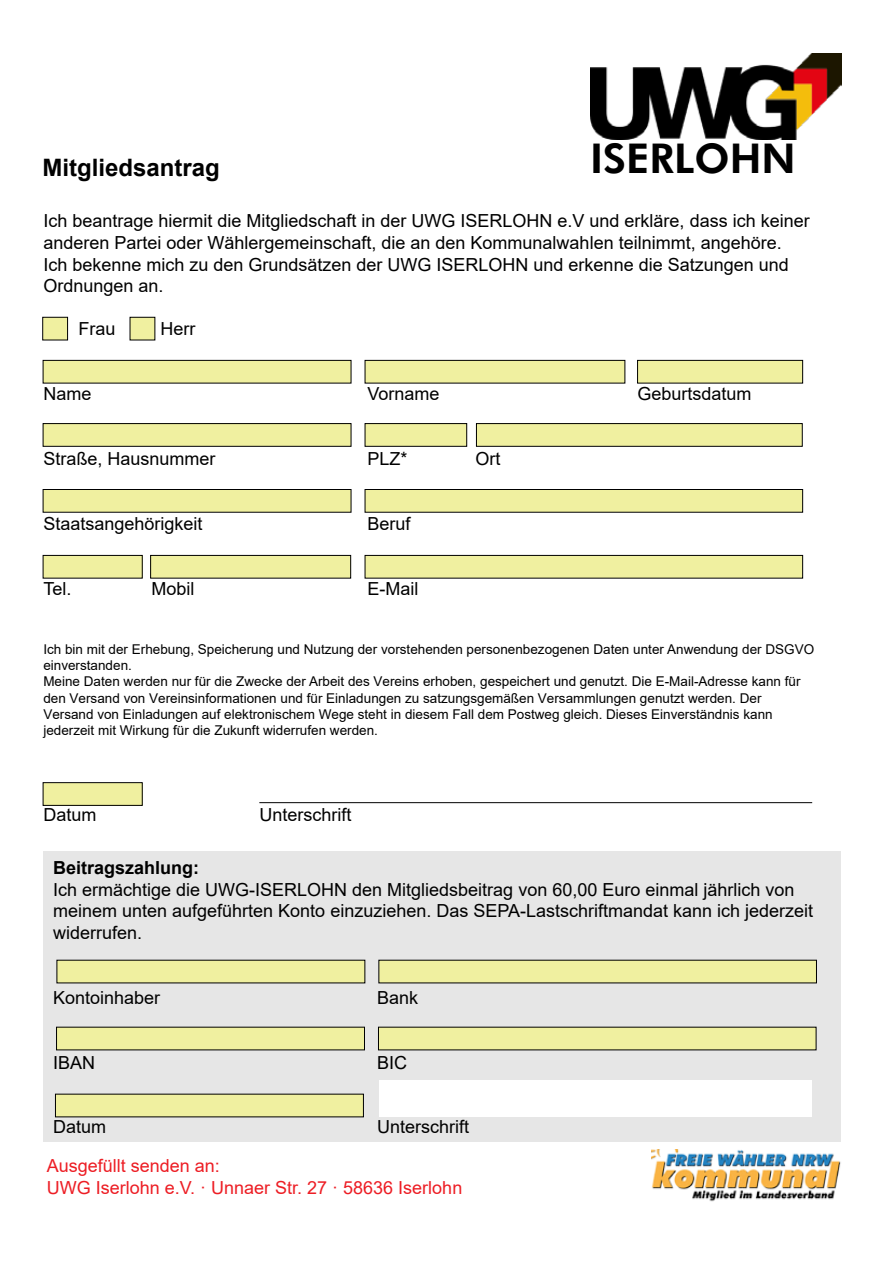
<style>
.page{position:relative;width:893px;height:1263px;background:#fff}
.page>*{position:absolute;margin:0;border:0;box-sizing:border-box;transform-origin:0 0}
.t1{font:800 40.95px "Futura BT";color:#000}
.t2{font:700 24px "Arial";color:#000}
.t3{font:18px/21.6px "Arial";color:#000}
.t4{font:18px "Arial";color:#ed1d24}
.t5{font:700 18px "Arial";color:#000}
.t6{font:13.5px/16.2px "Arial";color:#000}
</style>
<div class="page">
<div style="left:43px;top:851px;width:798px;height:291px;background:#e6e6e6"></div>
<img style="left:590px;top:53px;width:252px;height:86px">
<img style="left:651px;top:1149px;width:190px;height:53px">
<div style="left:43px;top:317px;width:25px;height:23px;background:#f0f0a0"></div>
<div style="left:43px;top:317px;width:25px;height:23px;border:1px solid #000"></div>
<div style="left:130px;top:317px;width:25px;height:23px;background:#f0f0a0"></div>
<div style="left:130px;top:317px;width:25px;height:23px;border:1px solid #000"></div>
<div style="left:43px;top:360px;width:308px;height:23px;background:#f0f0a0"></div>
<div style="left:43px;top:360px;width:308px;height:23px;border:1px solid #000"></div>
<div style="left:43px;top:489px;width:308px;height:23px;background:#f0f0a0"></div>
<div style="left:43px;top:489px;width:308px;height:23px;border:1px solid #000"></div>
<div style="left:57px;top:960px;width:308px;height:23px;background:#f0f0a0"></div>
<div style="left:57px;top:1027px;width:307px;height:23px;background:#f0f0a0"></div>
<div style="left:55px;top:1094px;width:308px;height:23px;background:#f0f0a0"></div>
<div style="left:43px;top:424px;width:308px;height:22px;background:#f0f0a0"></div>
<div style="left:43px;top:423px;width:308px;height:23px;border:1px solid #000"></div>
<div style="left:43px;top:555px;width:99px;height:23px;background:#f0f0a0"></div>
<div style="left:43px;top:555px;width:99px;height:23px;border:1px solid #000"></div>
<div style="left:43px;top:783px;width:99px;height:22px;background:#f0f0a0"></div>
<div style="left:43px;top:782px;width:99px;height:23px;border:1px solid #000"></div>
<div style="left:365px;top:360px;width:260px;height:23px;background:#f0f0a0"></div>
<div style="left:365px;top:360px;width:260px;height:23px;border:1px solid #000"></div>
<div style="left:365px;top:489px;width:438px;height:23px;background:#f0f0a0"></div>
<div style="left:365px;top:489px;width:438px;height:23px;border:1px solid #000"></div>
<div style="left:379px;top:960px;width:437px;height:23px;background:#f0f0a0"></div>
<div style="left:378px;top:1027px;width:438px;height:23px;background:#f0f0a0"></div>
<div style="left:365px;top:424px;width:102px;height:22px;background:#f0f0a0"></div>
<div style="left:365px;top:423px;width:102px;height:23px;border:1px solid #000"></div>
<div style="left:365px;top:555px;width:438px;height:23px;background:#f0f0a0"></div>
<div style="left:365px;top:555px;width:438px;height:23px;border:1px solid #000"></div>
<div style="left:638px;top:360px;width:165px;height:23px;background:#f0f0a0"></div>
<div style="left:637px;top:360px;width:166px;height:23px;border:1px solid #000"></div>
<div style="left:476px;top:424px;width:326px;height:22px;background:#f0f0a0"></div>
<div style="left:476px;top:423px;width:326px;height:23px;border:1px solid #000"></div>
<div style="left:151px;top:555px;width:200px;height:23px;background:#f0f0a0"></div>
<div style="left:150px;top:555px;width:201px;height:23px;border:1px solid #000"></div>
<hr style="left:259px;top:802px;width:553px;height:1px;background:#000">
<div style="left:379px;top:1080px;width:432px;height:36px;background:#fff"></div>
<h1 class="t1" style="left:590px;top:133px;width:207px">ISERLOHN</h1>
<h2 class="t2" style="left:43px;top:151px;width:179px">Mitgliedsantrag</h2>
<p class="t3" style="left:43px;top:210px;width:768px">Ich beantrage hiermit die Mitgliedschaft in der UWG ISERLOHN e.V und erkläre, dass ich keiner anderen Partei oder Wählergemeinschaft, die an den Kommunalwahlen teilnimmt, angehöre.<br>Ich bekenne mich zu den Grundsätzen der UWG ISERLOHN und erkenne die Satzungen und Ordnungen an.</p>
<p class="t3" style="left:78px;top:318px;width:39px">Frau</p>
<p class="t3" style="left:160px;top:318px;width:36px">Herr</p>
<p class="t3" style="left:43px;top:383px;width:50px">Name</p>
<p class="t3" style="left:367px;top:383px;width:74px">Vorname</p>
<p class="t3" style="left:637px;top:383px;width:116px">Geburtsdatum</p>
<p class="t3" style="left:43px;top:448px;width:174px">Straße, Hausnummer</p>
<p class="t3" style="left:367px;top:448px;width:42px">PLZ*</p>
<p class="t3" style="left:475px;top:448px;width:27px">Ort</p>
<p class="t3" style="left:43px;top:512px;width:161px">Staatsangehörigkeit</p>
<p class="t3" style="left:367px;top:512px;width:45px">Beruf</p>
<p class="t3" style="left:43px;top:577px;width:30px">Tel.</p>
<p class="t3" style="left:151px;top:577px;width:45px">Mobil</p>
<p class="t3" style="left:367px;top:577px;width:52px">E-Mail</p>
<p class="t6" style="left:43px;top:641px;width:772px">Ich bin mit der Erhebung, Speicherung und Nutzung der vorstehenden personenbezogenen Daten unter Anwendung der DSGVO einverstanden.<br>Meine Daten werden nur für die Zwecke der Arbeit des Vereins erhoben, gespeichert und genutzt. Die E-Mail-Adresse kann für den Versand von Vereinsinformationen und für Einladungen zu satzungsgemäßen Versammlungen genutzt werden. Der Versand von Einladungen auf elektronischem Wege steht in diesem Fall dem Postweg gleich. Dieses Einverständnis kann jederzeit mit Wirkung für die Zukunft widerrufen werden.</p>
<p class="t3" style="left:43px;top:804px;width:55px">Datum</p>
<p class="t3" style="left:259px;top:804px;width:94px">Unterschrift</p>
<p class="t5" style="left:53px;top:855px;width:148px">Beitragszahlung:</p>
<p class="t3" style="left:53px;top:878px;width:762px">Ich ermächtige die UWG-ISERLOHN den Mitgliedsbeitrag von 60,00 Euro einmal jährlich von meinem unten aufgeführten Konto einzuziehen. Das SEPA-Lastschriftmandat kann ich jederzeit widerrufen.</p>
<p class="t3" style="left:53px;top:986px;width:109px">Kontoinhaber</p>
<p class="t3" style="left:377px;top:986px;width:43px">Bank</p>
<p class="t3" style="left:53px;top:1051px;width:44px">IBAN</p>
<p class="t3" style="left:377px;top:1051px;width:32px">BIC</p>
<p class="t3" style="left:53px;top:1116px;width:55px">Datum</p>
<p class="t3" style="left:377px;top:1116px;width:94px">Unterschrift</p>
<p class="t4" style="left:47px;top:1153px;width:175px">Ausgefüllt senden an:</p>
<p class="t4" style="left:47px;top:1175px;width:417px">UWG Iserlohn e.V. · Unnaer Str. 27 · 58636 Iserlohn</p>
</div>
